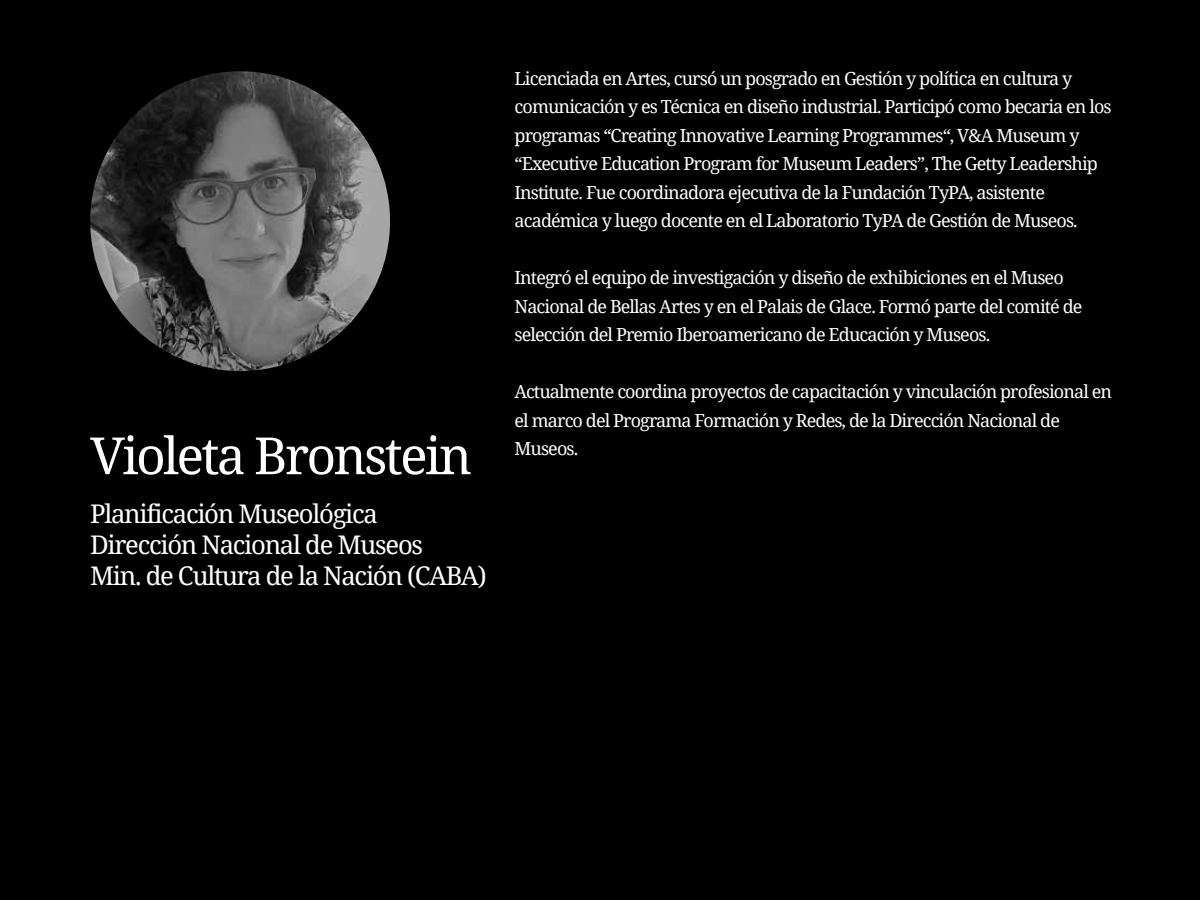
<style>
.page{position:relative;width:1200px;height:900px;background:#000}
.page>*{position:absolute;margin:0;border:0;box-sizing:border-box;transform-origin:0 0}
.t1{font:51.3px "Noto Serif";letter-spacing:-.05em;color:#fff}
.t2{font:25.65px/30.8px "Noto Serif";letter-spacing:-.05em;color:#fff}
.t3{font:18px/28.5px "Noto Serif";letter-spacing:-.05em;color:#fff}
</style>
<div class="page">
<img style="left:90px;top:71px;width:300px;height:300px;border-radius:150px">
<h1 class="t1" style="left:90px;top:420px;width:383px">Violeta Bronstein</h1>
<h2 class="t2" style="left:90px;top:498px;width:398px">Planificación Museológica<br>Dirección Nacional de Museos<br>Min. de Cultura de la Nación (CABA)</h2>
<p class="t3" style="left:515px;top:63px;width:599px">Licenciada en Artes, cursó un posgrado en Gestión y política en cultura y comunicación y es Técnica en diseño industrial. Participó como becaria en los programas “Creating Innovative Learning Programmes“, V&amp;A Museum y “Executive Education Program for Museum Leaders”, The Getty Leadership Institute. Fue coordinadora ejecutiva de la Fundación TyPA, asistente académica y luego docente en el Laboratorio TyPA de Gestión de Museos.</p>
<p class="t3" style="left:515px;top:263px;width:570px">Integró el equipo de investigación y diseño de exhibiciones en el Museo<br>Nacional de Bellas Artes y en el Palais de Glace. Formó parte del comité de selección del Premio Iberoamericano de Educación y Museos.</p>
<p class="t3" style="left:515px;top:377px;width:599px">Actualmente coordina proyectos de capacitación y vinculación profesional en el marco del Programa Formación y Redes, de la Dirección Nacional de<br>Museos.</p>
</div>
